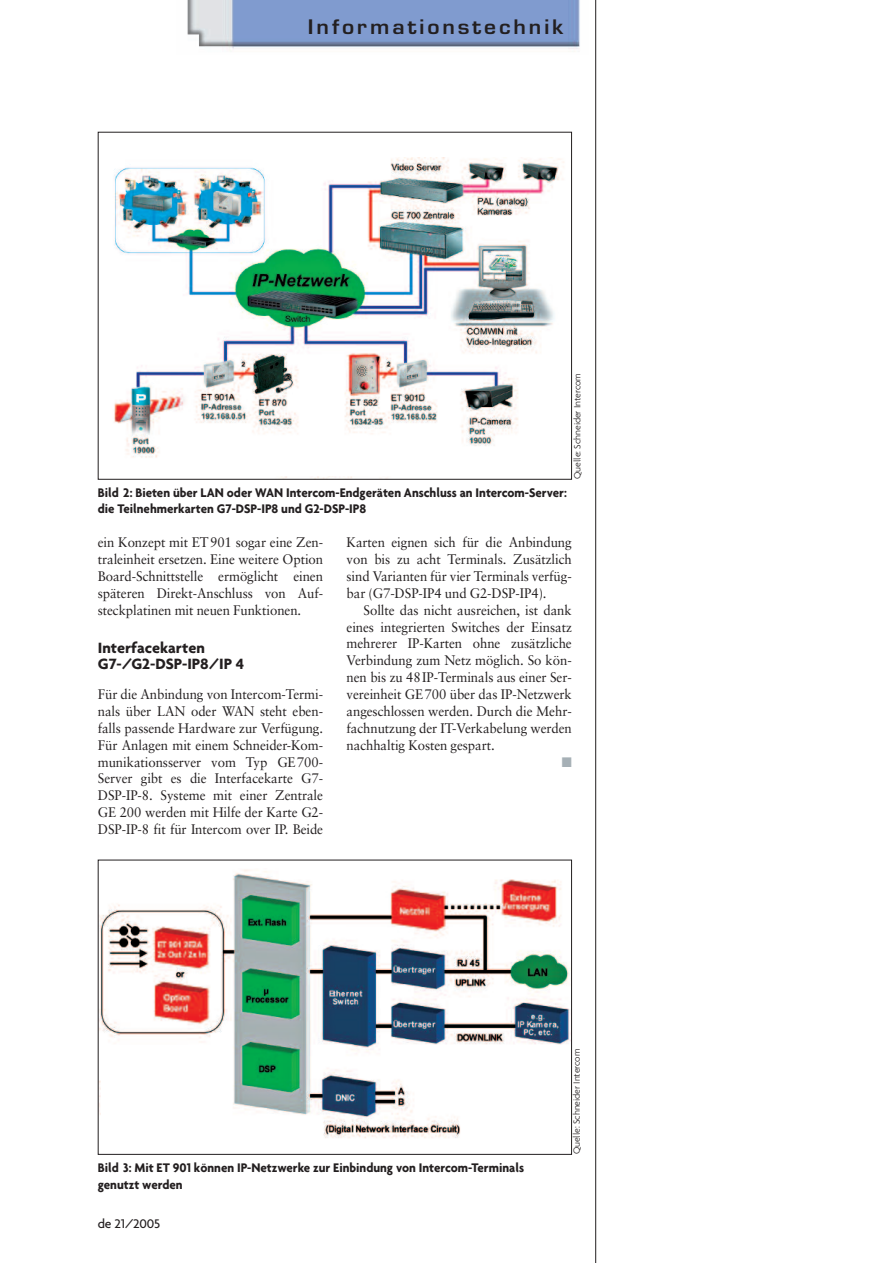
<style>
.page{position:relative;width:893px;height:1263px;background:#fff}
.page>*{position:absolute;margin:0;border:0;box-sizing:border-box;transform-origin:0 0}
.t1{font:600 19.5px "Eurostile";letter-spacing:.14em;color:#231f20;scale:1.07 1}
.t2{font:700 16.2px/16.8px "Agenda";color:#231f20}
.t3{font:13.8px/16.8px "Sabon";letter-spacing:-.005em;color:#231f20;text-align:justify;scale:.95 1}
.t4{font:13.8px "Zapf Dingbats";color:#a6b0b6;scale:.95 1}
.t5{font:700 13.5px/16.8px "Agenda";color:#231f20;scale:.95 1}
.t6{font:500 13.5px "Agenda";letter-spacing:-.01em;color:#231f20}
.t7{font:300 9.75px "Agenda";letter-spacing:-.005em;color:#231f20}
</style>
<div class="page">
<img style="left:187px;top:0;width:393px;height:52px">
<img style="left:114px;top:158px;width:450px;height:320px">
<img style="left:100px;top:869px;width:470px;height:269px">
<div style="left:98px;top:860px;width:474px;height:295px;border:1px solid #231f20"></div>
<hr style="left:595px;top:0;width:1px;height:1263px;background:#231f20">
<div style="left:260px;top:438px;width:157px;height:38px;background:#fff"></div>
<div style="left:101px;top:1076px;width:115px;height:68px;background:#fff"></div>
<h1 class="t1" style="left:308px;top:19px;width:240px">Informationstechnik</h1>
<p class="t7" style="left:571px;top:479px;width:107px;rotate:-90deg">Quelle: Schneider Intercom</p>
<p class="t5" style="left:98px;top:483px;width:495px">Bild 2: Bieten über LAN oder WAN Intercom-Endgeräten Anschluss an Intercom-Server: die Teilnehmerkarten G7-DSP-IP8 und G2-DSP-IP8</p>
<p class="t3" style="left:98px;top:535px;width:239px">ein Konzept mit ET901 sogar eine Zen&shy;traleinheit ersetzen. Eine weitere Option Board-Schnittstelle ermöglicht einen späteren Direkt-Anschluss von Auf&shy;steckplatinen mit neuen Funktionen.</p>
<p class="t2" style="left:98px;top:638px;width:148px">Interfacekarten<br>G7-/G2-DSP-IP8/IP 4</p>
<p class="t3" style="left:98px;top:687px;width:239px">Für die Anbindung von Intercom-Termi&shy;nals über LAN oder WAN steht eben&shy;falls passende Hardware zur Verfügung.<br>Für Anlagen mit einem Schneider-Kom&shy;munikationsserver vom Typ GE700- Server gibt es die Interfacekarte G7- DSP-IP-8. Systeme mit einer Zentrale GE 200 werden mit Hilfe der Karte G2- DSP-IP-8 fit für Intercom over IP. Beide</p>
<p class="t3" style="left:347px;top:535px;width:239px">Karten eignen sich für die Anbindung von bis zu acht Terminals. Zusätzlich sind Varianten für vier Terminals verfüg&shy;bar (G7-DSP-IP4 und G2-DSP-IP4).</p>
<p class="t3" style="left:347px;top:603px;width:239px;text-indent:17px">Sollte das nicht ausreichen, ist dank eines integrierten Switches der Einsatz mehrerer IP-Karten ohne zusätzliche Verbindung zum Netz möglich. So kön&shy;nen bis zu 48IP-Terminals aus einer Ser&shy;vereinheit GE700 über das IP-Netzwerk angeschlossen werden. Durch die Mehr&shy;fachnutzung der IT-Verkabelung werden nachhaltig Kosten gespart.</p>
<p class="t4" style="left:562px;top:754px;width:12px">■</p>
<p class="t7" style="left:571px;top:1154px;width:107px;rotate:-90deg">Quelle: Schneider Intercom</p>
<p class="t5" style="left:98px;top:1158px;width:450px">Bild 3: Mit ET 901 können IP-Netzwerke zur Einbindung von Intercom-Terminals genutzt werden</p>
<p class="t6" style="left:98px;top:1215px;width:64px">de 21/2005</p>
</div>
